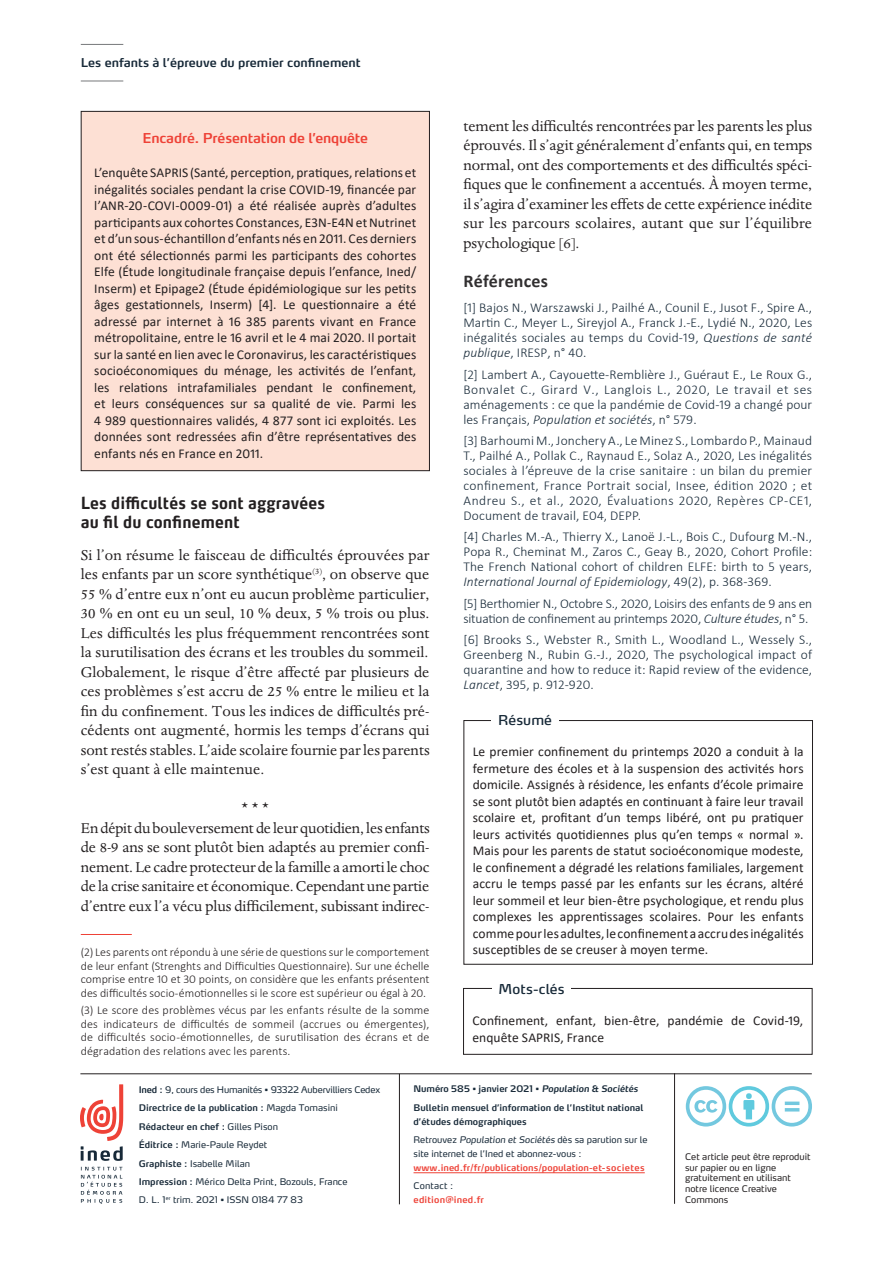
<style>
.page{position:relative;width:893px;height:1263px;background:#fff}
.page>*{position:absolute;margin:0;border:0;box-sizing:border-box;transform-origin:0 0}
.Résumé_-_titre{font:700 18px "Calibri";letter-spacing:.01em;color:#312f30}
.Paragraphe_sans_retr{font:16.5px/19.5px "Dante MT Std";letter-spacing:.005em;color:#231f20;text-align:justify}
.Inter-titre_edito{font:700 16.5px/18.8px "Max OT";letter-spacing:.01em;color:#231f20;scale:.9 1}
.E-texte_sans_retrait{font:300 13.5px/15px "Calibri";letter-spacing:.005em;color:#172938;text-align:justify}
.Encadré_-_TITRE{font:13.5px/16.5px "Calibri";letter-spacing:.005em;color:#231f20;text-align:justify}
.Notes_bas_de_pages_f{font:13.5px/16.5px "Calibri";letter-spacing:.005em;color:#231f20;text-align:justify}
.E-texte_sans_retrait-2{font:300 13.5px/15px "Calibri";letter-spacing:-.015em;color:#172938}
.Encadré_-_TITRE-2{font:600 13.5px "Max OT";letter-spacing:-.015em;color:#ee4237}
.Résumé_-_titre-2{font:13.5px "Max OT";letter-spacing:.005em;color:#172938}
.Notes_bas_de_page{font:300 12px/13.5px "Calibri";color:#231f20;text-align:justify}
.Notes_bas_de_pages_f-2{font:300 12px/13.5px "Calibri";letter-spacing:.01em;color:#231f20;text-align:justify}
.Titre_Edito{font:600 12px "Max OT";color:#172938}
.t1{font:9px/14.1px "Max OT";color:#172938}
.t2{font:600 9px/14.1px "Max OT";color:#172938}
.t3{font:9px/10.8px "Max OT";color:#231f20}
.t4{font:9px "Max OT";letter-spacing:-.02em;color:#172938}
.t5{font:600 9px/14.1px "Max OT";letter-spacing:.02em;color:#ee4237}
.s1{font-style:italic}
.s2{font-weight:600}
.s3{font-weight:400}
.s4{font-weight:600;color:#ee4237}
.s5{font-weight:400;color:#172938}
</style>
<div class="page">
<div style="left:463px;top:720px;width:350px;height:245px;border:1px solid #231f20"></div>
<div style="left:491px;top:707px;width:68px;height:26px;background:#fff"></div>
<div style="left:463px;top:988px;width:349px;height:67px;border:1px solid #231f20"></div>
<div style="left:492px;top:976px;width:79px;height:26px;background:#fff"></div>
<div style="left:81px;top:111px;width:348px;height:360px;background:#fde0d4"></div>
<div style="left:81px;top:111px;width:349px;height:360px;border:1px solid #231f20"></div>
<hr style="left:81px;top:934px;width:51px;height:1px;background:#ee4237">
<hr style="left:81px;top:44px;width:42px;height:1px;background:#76787b">
<hr style="left:81px;top:81px;width:42px;height:1px;background:#76787b">
<hr style="left:80px;top:1073px;width:732px;height:1px;background:#231f20">
<svg style="left:81px;top:1167px;width:41px;height:37px"></svg>
<svg style="left:80px;top:1084px;width:43px;height:77px"></svg>
<hr style="left:399px;top:1074px;width:1px;height:130px;background:#231f20">
<hr style="left:674px;top:1073px;width:1px;height:131px;background:#231f20">
<svg style="left:686px;top:1086px;width:126px;height:40px"></svg>
<hr style="left:414px;top:1172px;width:231px;height:1px;background:#ee4237">
<p class="Titre_Edito" style="left:81px;top:55px;width:281px">Les enfants à l’épreuve du premier confinement</p>
<p class="Paragraphe_sans_retr" style="left:463px;top:116px;width:350px">tement les difficultés rencontrées par les parents les plus éprouvés. Il s’agit généralement d’enfants qui, en temps normal, ont des comportements et des difficultés spéci&shy;fiques que le confinement a accentués. À moyen terme, il s’agira d’examiner les effets de cette expérience inédite sur les parcours scolaires, autant que sur l’équilibre psychologique [6].</p>
<p class="Résumé_-_titre" style="left:463px;top:268px;width:86px">Références</p>
<p class="E-texte_sans_retrait" style="left:463px;top:300px;width:350px">[1] Bajos N., Warszawski J., Pailhé A., Counil E., Jusot F., Spire A., Martin C., Meyer L., Sireyjol A., Franck J.-E., Lydié N., 2020, Les inégalités sociales au temps du Covid-19, <span class="s1">Questions de santé publique</span>, IRESP, n° 40.</p>
<p class="E-texte_sans_retrait" style="left:463px;top:366px;width:350px">[2] Lambert A., Cayouette-Remblière J., Guéraut E., Le Roux G., Bonvalet C., Girard V., Langlois L., 2020, Le travail et ses aménagements : ce que la pandémie de Covid-19 a changé pour les Français, <span class="s1">Population et sociétés</span>, n° 579.</p>
<p class="E-texte_sans_retrait" style="left:463px;top:433px;width:350px">[3] Barhoumi M., Jonchery A., Le Minez S., Lombardo P., Mainaud T., Pailhé A., Pollak C., Raynaud E., Solaz A., 2020, Les inégalités sociales à l’épreuve de la crise sanitaire : un bilan du premier confinement, France Portrait social, Insee, édition 2020 ; et Andreu S., et al., 2020, Évaluations 2020, Repères CP-CE1, Document de travail, E04, DEPP.</p>
<p class="E-texte_sans_retrait" style="left:463px;top:529px;width:350px">[4] Charles M.-A., Thierry X., Lanoë J.-L., Bois C., Dufourg M.-N., Popa R., Cheminat M., Zaros C., Geay B., 2020, Cohort Profile:<br>The French National cohort of children ELFE: birth to 5 years, <span class="s1">International Journal of Epidemiology</span>, 49(2), p. 368-369.</p>
<p class="E-texte_sans_retrait-2" style="left:463px;top:596px;width:350px">[5] Berthomier N., Octobre S., 2020, Loisirs des enfants de 9 ans en situation de confinement au printemps 2020, <span class="s1">Culture études</span>, n° 5.</p>
<p class="E-texte_sans_retrait" style="left:463px;top:632px;width:350px">[6] Brooks S., Webster R., Smith L., Woodland L., Wessely S., Greenberg N., Rubin G.-J., 2020, The psychological impact of quarantine and how to reduce it: Rapid review of the evidence, <span class="s1">Lancet</span>, 395, p. 912-920.</p>
<p class="Encadré_-_TITRE-2" style="left:143px;top:129px;width:227px">Encadré. Présentation de l’enquête</p>
<p class="Encadré_-_TITRE" style="left:94px;top:164px;width:324px">L’enquête SAPRIS (Santé, perception, pratiques, relations et inégalités sociales pendant la crise COVID-19, financée par l’ANR-20-COVI-0009-01) a été réalisée auprès d’adultes participants aux cohortes Constances, E3N-E4N et Nutrinet et d’un sous-échantillon d’enfants nés en 2011. Ces derniers ont été sélectionnés parmi les participants des cohortes Elfe (Étude longitudinale française depuis l’enfance, Ined/ Inserm) et Epipage2 (Étude épidémiologique sur les petits âges gestationnels, Inserm) [4]. Le questionnaire a été adressé par internet à 16 385 parents vivant en France métropolitaine, entre le 16 avril et le 4 mai 2020. Il portait sur la santé en lien avec le Coronavirus, les caractéristiques socioéconomiques du ménage, les activités de l’enfant, les relations intrafamiliales pendant le confinement, et leurs conséquences sur sa qualité de vie. Parmi les 4 989 questionnaires validés, 4 877 sont ici exploités. Les données sont redressées afin d’être représentatives des enfants nés en France en 2011.</p>
<p class="Inter-titre_edito" style="left:81px;top:493px;width:273px">Les difficultés se sont aggravées au fil du confinement</p>
<p class="Paragraphe_sans_retr" style="left:81px;top:545px;width:350px">Si l’on résume le faisceau de difficultés éprouvées par les enfants par un score synthétique<sup>(3)</sup>, on observe que 55 % d’entre eux n’ont eu aucun problème particulier, 30 % en ont eu un seul, 10 % deux, 5 % trois ou plus.<br>Les difficultés les plus fréquemment rencontrées sont la surutilisation des écrans et les troubles du sommeil.</p>
<p class="Paragraphe_sans_retr" style="left:81px;top:662px;width:350px">Globalement, le risque d’être affecté par plusieurs de ces problèmes s’est accru de 25 % entre le milieu et la fin du confinement. Tous les indices de difficultés pré&shy;cédents ont augmenté, hormis les temps d’écrans qui sont restés stables. L’aide scolaire fournie par les parents s’est quant à elle maintenue.</p>
<p class="Paragraphe_sans_retr" style="left:241px;top:798px;width:29px">* * *</p>
<p class="Paragraphe_sans_retr" style="left:81px;top:818px;width:351px">En dépit du bouleversement de leur quotidien, les enfants de 8-9 ans se sont plutôt bien adaptés au premier confi&shy;nement. Le cadre protecteur de la famille a amorti le choc de la crise sanitaire et économique. Cependant une partie d’entre eux l’a vécu plus difficilement, subissant indirec-</p>
<p class="Résumé_-_titre-2" style="left:498px;top:711px;width:55px">Résumé</p>
<p class="Notes_bas_de_pages_f" style="left:473px;top:743px;width:332px">Le premier confinement du printemps 2020 a conduit à la fermeture des écoles et à la suspension des activités hors domicile. Assignés à résidence, les enfants d’école primaire se sont plutôt bien adaptés en continuant à faire leur travail scolaire et, profitant d’un temps libéré, ont pu pratiquer leurs activités quotidiennes plus qu’en temps « normal ».<br>Mais pour les parents de statut socioéconomique modeste, le confinement a dégradé les relations familiales, largement accru le temps passé par les enfants sur les écrans, altéré leur sommeil et leur bien-être psychologique, et rendu plus complexes les apprentissages scolaires. Pour les enfants comme pour les adultes, le confinement a accru des inégalités susceptibles de se creuser à moyen terme.</p>
<p class="Notes_bas_de_page" style="left:81px;top:945px;width:350px">(2) Les parents ont répondu à une série de questions sur le comportement de leur enfant (Strenghts and Difficulties Questionnaire). Sur une échelle comprise entre 10 et 30 points, on considère que les enfants présentent des difficultés socio-émotionnelles si le score est supérieur ou égal à 20.</p>
<p class="Notes_bas_de_pages_f-2" style="left:81px;top:1003px;width:350px">(3) Le score des problèmes vécus par les enfants résulte de la somme des indicateurs de difficultés de sommeil (accrues ou émergentes), de difficultés socio-émotionnelles, de surutilisation des écrans et de dégradation des relations avec les parents.</p>
<p class="t4" style="left:139px;top:1083px;width:243px"><span class="s2">Ined :</span> 9, cours des Humanités • 93322 Aubervilliers Cedex</p>
<p class="t2" style="left:139px;top:1100px;width:201px">Directrice de la publication : <span class="s3">Magda Tomasini</span></p>
<p class="t2" style="left:139px;top:1119px;width:141px">Rédacteur en chef : <span class="s3">Gilles Pison</span></p>
<p class="t1" style="left:139px;top:1137px;width:130px"><span class="s2">Éditrice :</span> Marie-Paule Reydet</p>
<p class="t1" style="left:139px;top:1156px;width:113px"><span class="s2">Graphiste :</span> Isabelle Milan</p>
<p class="t1" style="left:139px;top:1174px;width:210px"><span class="s2">Impression :</span> Mérico Delta Print, Bozouls, France</p>
<p class="t1" style="left:139px;top:1193px;width:166px">D. L. 1<sup>er</sup> trim. 2021 • ISSN 0184 77 83</p>
<p class="Résumé_-_titre-2" style="left:498px;top:981px;width:68px">Mots-clés</p>
<p class="Notes_bas_de_pages_f" style="left:472px;top:1011px;width:332px;line-height:17.2px">Confinement, enfant, bien-être, pandémie de Covid-19, enquête SAPRIS, France</p>
<p class="t2" style="left:414px;top:1082px;width:226px">Numéro 585 • janvier 2021 • <span class="s1">Population &amp; Sociétés</span></p>
<p class="t2" style="left:414px;top:1100px;width:231px">Bulletin mensuel d’information de l’Institut national d’études démographiques</p>
<p class="t1" style="left:414px;top:1132px;width:236px">Retrouvez <span class="s1">Population et Sociétés</span> dès sa parution sur le site internet de l’Ined et abonnez-vous : <span class="s4">www.ined.fr/fr/publications/population-et-societes</span></p>
<p class="t5" style="left:414px;top:1179px;width:72px"><span class="s5">Contact : </span>edition@ined.fr</p>
<p class="t3" style="left:685px;top:1151px;width:127px">Cet article peut être reproduit sur papier ou en ligne gratuitement en utilisant notre licence Creative<br>Commons</p>
</div>
